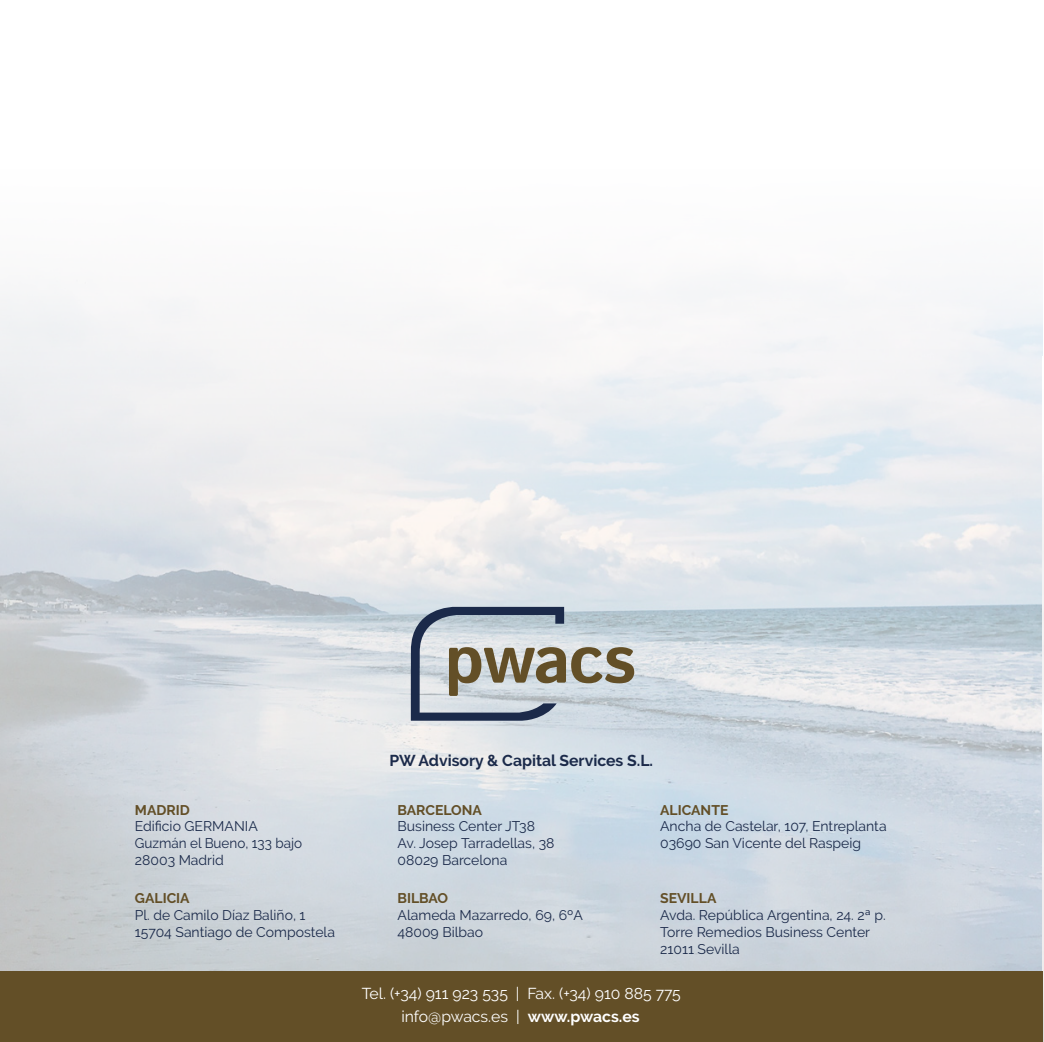
<style>
.page{position:relative;width:1044px;height:1042px;background:#fff}
.page>*{position:absolute;margin:0;border:0;box-sizing:border-box;transform-origin:0 0}
.t1{font:15.75px "Raleway";color:#fff}
.t2{font:700 15.75px "Raleway";color:#1b2a4a}
.t3{font:14px/16.8px "Raleway";color:#1b2a4a}
.t4{font:700 14px "Raleway";color:#634f27}
.s1{font-weight:700}
</style>
<div class="page">
<img style="left:1042px;top:508px;width:1px;height:534px">
<div style="left:0;top:971px;width:1042px;height:71px;background:#634f27"></div>
<svg style="left:411px;top:607px;width:223px;height:114px"></svg>
<svg style="left:0;top:203px;width:1042px;height:343px"></svg>
<p class="t4" style="left:135px;top:801px;width:56px">MADRID</p>
<p class="t3" style="left:135px;top:818px;width:168px">Edificio GERMANIA<br>Guzmán el Bueno, 133 bajo<br>28003 Madrid</p>
<p class="t4" style="left:135px;top:890px;width:56px">GALICIA</p>
<p class="t3" style="left:135px;top:907px;width:201px">Pl. de Camilo Díaz Baliño, 1<br>15704 Santiago de Compostela</p>
<p class="t2" style="left:389px;top:752px;width:265px">PW Advisory &amp; Capital Services S.L.</p>
<p class="t4" style="left:397px;top:801px;width:86px">BARCELONA</p>
<p class="t3" style="left:397px;top:818px;width:158px">Business Center JT38<br>Av. Josep Tarradellas, 38<br>08029 Barcelona</p>
<p class="t4" style="left:397px;top:890px;width:52px">BILBAO</p>
<p class="t3" style="left:397px;top:907px;width:187px">Alameda Mazarredo, 69, 6ºA<br>48009 Bilbao</p>
<p class="t4" style="left:660px;top:801px;width:70px">ALICANTE</p>
<p class="t3" style="left:660px;top:818px;width:228px">Ancha de Castelar, 107, Entreplanta<br>03690 San Vicente del Raspeig</p>
<p class="t4" style="left:660px;top:890px;width:58px">SEVILLA</p>
<p class="t3" style="left:660px;top:907px;width:227px">Avda. República Argentina, 24. 2ª p.<br>Torre Remedios Business Center<br>21011 Sevilla</p>
<p class="t1" style="left:361px;top:984px;width:320px">Tel. (+34) 911 923 535 | Fax. (+34) 910 885 775</p>
<p class="t1" style="left:401px;top:1007px;width:240px">info@pwacs.es | <span class="s1">www.pwacs.es</span></p>
</div>
